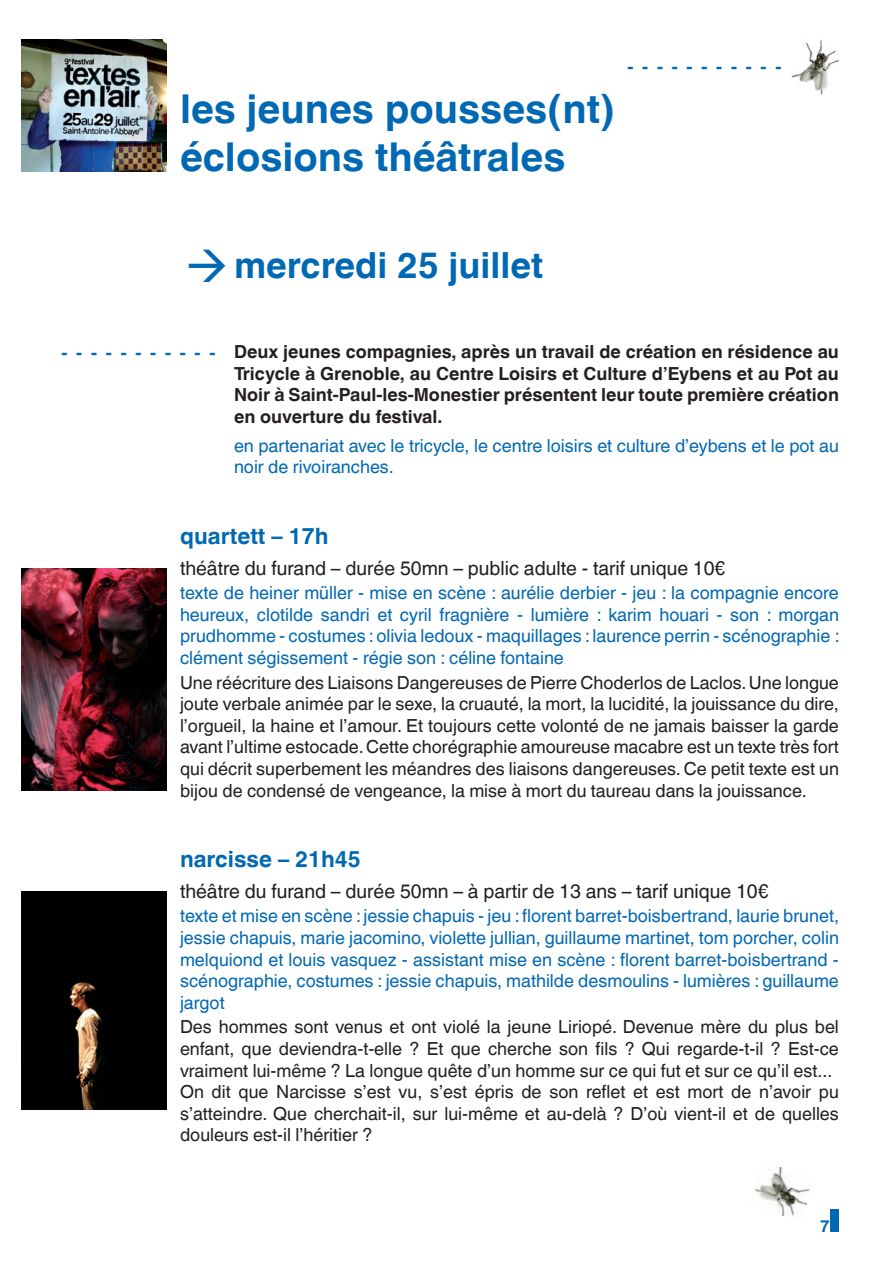
<style>
.page{position:relative;width:893px;height:1263px;background:#fff}
.page>*{position:absolute;margin:0;border:0;box-sizing:border-box;transform-origin:0 0}
.t1{font:700 39.75px/47.7px "Helvetica World";color:#0168b3}
.t2{font:700 36px "Helvetica World";color:#0168b3}
.t3{font:700 22.5px "Helvetica World";color:#0168b3}
.t4{font:19.5px "Helvetica World";color:#231f20}
.t5{font:18px/21.6px "Helvetica World";color:#231f20;text-align:justify}
.t6{font:18px/21.6px "Helvetica World";color:#0168b3;text-align:justify}
.t7{font:700 18px/21.6px "Helvetica World";color:#231f20;text-align:justify}
.t8{font:700 18px "Helvetica World";color:#0168b3}
.t9{font:700 16.5px "Helvetica World";color:#0168b3}
</style>
<div class="page">
<div style="left:830px;top:1209px;width:9px;height:23px;background:#0168b3"></div>
<img style="left:792px;top:40px;width:47px;height:55px">
<img style="left:21px;top:569px;width:145px;height:222px">
<div style="left:21px;top:891px;width:145px;height:218px;background:#000001"></div>
<img style="left:754px;top:1167px;width:56px;height:49px">
<img style="left:21px;top:39px;width:145px;height:132px">
<h1 class="t1" style="left:180px;top:86px;width:436px">les jeunes pousses(nt) éclosions théâtrales</h1>
<p class="t8" style="left:627px;top:56px;width:155px">- - - - - - - - - - -</p>
<h2 class="t2" style="left:185px;top:244px;width:359px">→mercredi 25 juillet</h2>
<p class="t8" style="left:61px;top:343px;width:155px">- - - - - - - - - - -</p>
<p class="t7" style="left:234px;top:341px;width:606px">Deux jeunes compagnies, après un travail de création en résidence au Tricycle à Grenoble, au Centre Loisirs et Culture d’Eybens et au Pot au Noir à Saint-Paul-les-Monestier présentent leur toute première création en ouverture du festival.</p>
<p class="t6" style="left:234px;top:435px;width:606px">en partenariat avec le tricycle, le centre loisirs et culture d’eybens et le pot au noir de rivoiranches.</p>
<p class="t3" style="left:180px;top:523px;width:150px">quartett – 17h</p>
<p class="t4" style="left:180px;top:556px;width:547px">théâtre du furand – durée 50mn – public adulte - tarif unique 10€</p>
<p class="t6" style="left:180px;top:582px;width:661px">texte de heiner müller - mise en scène : aurélie derbier - jeu : la compagnie encore heureux, clotilde sandri et cyril fragnière - lumière : karim houari - son : morgan prudhomme - costumes : olivia ledoux - maquillages : laurence perrin - scénographie : clément ségissement - régie son : céline fontaine</p>
<p class="t5" style="left:180px;top:672px;width:660px">Une réécriture des Liaisons Dangereuses de Pierre Choderlos de Laclos. Une longue joute verbale animée par le sexe, la cruauté, la mort, la lucidité, la jouissance du dire, l’orgueil, la haine et l’amour. Et toujours cette volonté de ne jamais baisser la garde avant l’ultime estocade. Cette chorégraphie amoureuse macabre est un texte très fort qui décrit superbement les méandres des liaisons dangereuses. Ce petit texte est un bijou de condensé de vengeance, la mise à mort du taureau dans la jouissance.</p>
<p class="t3" style="left:180px;top:846px;width:182px">narcisse – 21h45</p>
<p class="t4" style="left:180px;top:879px;width:590px">théâtre du furand – durée 50mn – à partir de 13 ans – tarif unique 10€</p>
<p class="t6" style="left:180px;top:905px;width:660px">texte et mise en scène : jessie chapuis - jeu : florent barret-boisbertrand, laurie brunet, jessie chapuis, marie jacomino, violette jullian, guillaume martinet, tom porcher, colin melquiond et louis vasquez - assistant mise en scène : florent barret-boisbertrand - scénographie, costumes : jessie chapuis, mathilde desmoulins - lumières : guillaume jargot</p>
<p class="t5" style="left:180px;top:1016px;width:660px;text-align:left">Des hommes sont venus et ont violé la jeune Liriopé. Devenue mère du plus bel enfant, que deviendra-t-elle ? Et que cherche son fils ? Qui regarde-t-il ? Est-ce vraiment lui-même ? La longue quête d’un homme sur ce qui fut et sur ce qu’il est...<br>On dit que Narcisse s’est vu, s’est épris de son reflet et est mort de n’avoir pu s’atteindre. Que cherchait-il, sur lui-même et au-delà ? D’où vient-il et de quelles douleurs est-il l’héritier ?</p>
<p class="t9" style="left:820px;top:1216px;width:11px">7</p>
</div>
